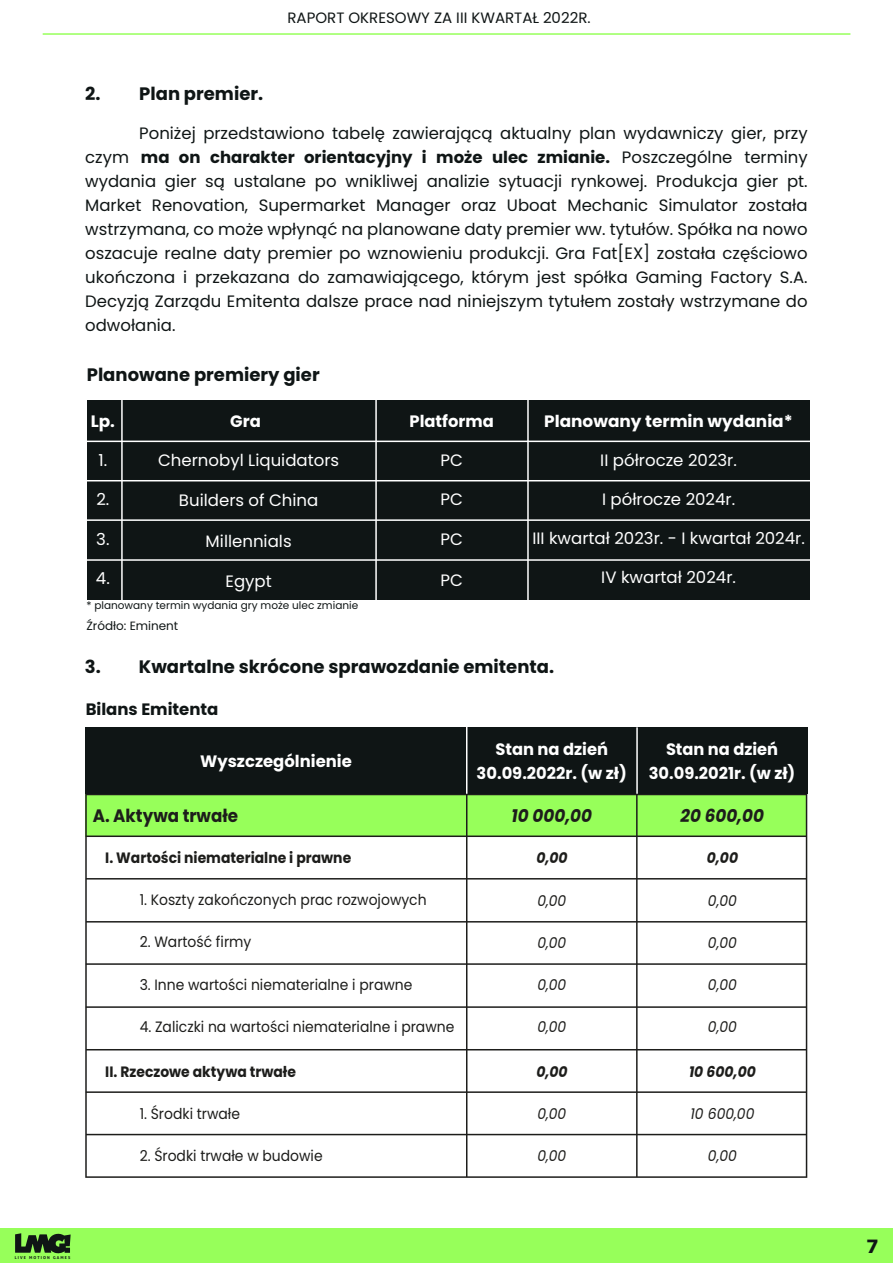
<style>
.page{position:relative;width:893px;height:1263px;background:#fff}
.page>*{position:absolute;margin:0;border:0;box-sizing:border-box;transform-origin:0 0}
.t1{font:700 18.3px "Poppins";color:#0f1515;scale:1.14 1}
.t2{font:700 18px "Poppins";color:#0f1515}
.t3{font:italic 700 18px "Poppins";color:#1d1d1b;scale:.93 1}
.t4{font:700 18px "Poppins";color:#1d1d1b;scale:.93 1}
.t5{font:16.5px/24px "Poppins";color:#0f1515;text-align:justify}
.t6{font:16.5px "Poppins";color:#fff}
.t7{font:700 16.5px/24px "Poppins";color:#fff;text-align:center}
.t8{font:700 16.5px "Poppins";color:#0f1515}
.t9{font:15px "Poppins";color:#1d1d1b;scale:.93 1}
.t10{font:700 15px "Poppins";color:#1d1d1b;scale:.93 1}
.t11{font:italic 15px "Poppins";color:#1d1d1b;scale:.93 1}
.t12{font:15px "Poppins";color:#0f1515}
.t13{font:italic 700 15px "Poppins";color:#1d1d1b;scale:.93 1}
.t14{font:12px "Poppins";color:#0f1515}
.t15{font:10.5px "Poppins";color:#0f1515}
.t16{font:700 4.05px "Aller";letter-spacing:.28em;color:#0f1515}
.s1{font-weight:700}
</style>
<div class="page">
<div style="left:0;top:1229px;width:893px;height:34px;background:#97ff5a"></div>
<svg style="left:15px;top:1233px;width:56px;height:20px"></svg>
<hr style="left:43px;top:33px;width:807px;height:2px;background:#97ff5a">
<svg style="left:85px;top:794px;width:722px;height:384px"></svg>
<hr style="left:466px;top:794px;width:1px;height:383px;background:#1d1d1b">
<hr style="left:636px;top:794px;width:2px;height:383px;background:#1d1d1b">
<hr style="left:86px;top:835px;width:721px;height:2px;background:#1d1d1b">
<hr style="left:86px;top:878px;width:721px;height:1px;background:#1d1d1b">
<hr style="left:86px;top:921px;width:721px;height:1px;background:#1d1d1b">
<hr style="left:86px;top:963px;width:721px;height:2px;background:#1d1d1b">
<hr style="left:86px;top:1006px;width:721px;height:2px;background:#1d1d1b">
<hr style="left:86px;top:1049px;width:721px;height:1px;background:#1d1d1b">
<hr style="left:86px;top:1091px;width:721px;height:2px;background:#1d1d1b">
<hr style="left:86px;top:1134px;width:721px;height:1px;background:#1d1d1b">
<div style="left:87px;top:401px;width:722px;height:199px;background:#0f1515"></div>
<hr style="left:82px;top:441px;width:733px;height:1px;background:#fff">
<hr style="left:81px;top:480px;width:733px;height:1px;background:#fff">
<hr style="left:83px;top:519px;width:730px;height:2px;background:#fff">
<hr style="left:121px;top:400px;width:2px;height:201px;background:#fff">
<hr style="left:527px;top:398px;width:2px;height:204px;background:#fff">
<hr style="left:375px;top:394px;width:2px;height:207px;background:#fff">
<hr style="left:82px;top:559px;width:733px;height:2px;background:#fff">
<div style="left:85px;top:727px;width:723px;height:67px;background:#0f1515"></div>
<hr style="left:636px;top:727px;width:2px;height:67px;background:#fff">
<hr style="left:466px;top:722px;width:1px;height:72px;background:#fff">
<p class="t12" style="left:288px;top:9px;width:305px">RAPORT OKRESOWY ZA III KWARTAŁ 2022R.</p>
<p class="t2" style="left:85px;top:83px;width:179px">2. Plan premier.</p>
<p class="t5" style="left:85px;top:121px;width:724px;text-indent:54px">Poniżej przedstawiono tabelę zawierającą aktualny plan wydawniczy gier, przy czym <span class="s1">ma on charakter orientacyjny i może ulec zmianie.</span> Poszczególne terminy wydania gier są ustalane po wnikliwej analizie sytuacji rynkowej. Produkcja gier pt.<br>Market Renovation, Supermarket Manager oraz Uboat Mechanic Simulator została wstrzymana, co może wpłynąć na planowane daty premier ww. tytułów. Spółka na nowo oszacuje realne daty premier po wznowieniu produkcji. Gra Fat[EX] została częściowo ukończona i przekazana do zamawiającego, którym jest spółka Gaming Factory S.A.<br>Decyzją Zarządu Emitenta dalsze prace nad niniejszym tytułem zostały wstrzymane do odwołania.</p>
<p class="t2" style="left:87px;top:365px;width:234px">Planowane premiery gier</p>
<p class="t7" style="left:91px;top:409px;width:26px">Lp.</p>
<p class="t7" style="left:230px;top:409px;width:32px">Gra</p>
<p class="t7" style="left:410px;top:409px;width:86px">Platforma</p>
<p class="t7" style="left:544px;top:409px;width:250px">Planowany termin wydania*</p>
<p class="t6" style="left:158px;top:450px;width:183px">Chernobyl Liquidators</p>
<p class="t6" style="left:179px;top:491px;width:141px">Builders of China</p>
<p class="t6" style="left:206px;top:531px;width:88px">Millennials</p>
<p class="t6" style="left:225px;top:572px;width:48px">Egypt</p>
<p class="t6" style="left:600px;top:450px;width:138px">II półrocze 2023r.</p>
<p class="t6" style="left:602px;top:489px;width:135px">I półrocze 2024r.</p>
<p class="t6" style="left:532px;top:528px;width:274px">III kwartał 2023r. - I kwartał 2024r.</p>
<p class="t6" style="left:601px;top:567px;width:136px">IV kwartał 2024r.</p>
<p class="t6" style="left:99px;top:450px;width:10px">1.</p>
<p class="t6" style="left:96px;top:489px;width:15px">2.</p>
<p class="t6" style="left:96px;top:530px;width:15px">3.</p>
<p class="t6" style="left:96px;top:569px;width:15px">4.</p>
<p class="t6" style="left:440px;top:450px;width:24px">PC</p>
<p class="t6" style="left:440px;top:489px;width:24px">PC</p>
<p class="t6" style="left:440px;top:530px;width:24px">PC</p>
<p class="t6" style="left:440px;top:570px;width:24px">PC</p>
<p class="t15" style="left:86px;top:599px;width:273px">* planowany termin wydania gry może ulec zmianie</p>
<p class="t14" style="left:86px;top:619px;width:93px">Źródło: Eminent</p>
<p class="t2" style="left:85px;top:656px;width:471px">3. Kwartalne skrócone sprawozdanie emitenta.</p>
<p class="t8" style="left:86px;top:699px;width:134px">Bilans Emitenta</p>
<p class="t7" style="left:200px;top:749px;width:153px">Wyszczególnienie</p>
<p class="t7" style="left:477px;top:737px;width:152px">Stan na dzień<br>30.09.2022r. (w zł)</p>
<p class="t7" style="left:649px;top:737px;width:148px">Stan na dzień<br>30.09.2021r. (w zł)</p>
<p class="t4" style="left:93px;top:805px;width:158px">A. Aktywa trwałe</p>
<p class="t3" style="left:512px;top:805px;width:88px">10 000,00</p>
<p class="t3" style="left:680px;top:805px;width:91px">20 600,00</p>
<p class="t10" style="left:105px;top:849px;width:266px">I. Wartości niematerialne i prawne</p>
<p class="t13" style="left:536px;top:849px;width:35px">0,00</p>
<p class="t13" style="left:707px;top:849px;width:35px">0,00</p>
<p class="t9" style="left:140px;top:891px;width:310px">1. Koszty zakończonych prac rozwojowych</p>
<p class="t9" style="left:140px;top:933px;width:122px">2. Wartość firmy</p>
<p class="t9" style="left:140px;top:976px;width:295px">3. Inne wartości niematerialne i prawne</p>
<p class="t9" style="left:140px;top:1018px;width:340px">4. Zaliczki na wartości niematerialne i prawne</p>
<p class="t11" style="left:537px;top:892px;width:33px">0,00</p>
<p class="t11" style="left:537px;top:934px;width:33px">0,00</p>
<p class="t11" style="left:537px;top:976px;width:33px">0,00</p>
<p class="t11" style="left:537px;top:1018px;width:33px">0,00</p>
<p class="t11" style="left:708px;top:892px;width:33px">0,00</p>
<p class="t11" style="left:708px;top:934px;width:33px">0,00</p>
<p class="t11" style="left:708px;top:976px;width:33px">0,00</p>
<p class="t11" style="left:708px;top:1018px;width:33px">0,00</p>
<p class="t10" style="left:105px;top:1062px;width:207px">II. Rzeczowe aktywa trwałe</p>
<p class="t13" style="left:536px;top:1062px;width:35px">0,00</p>
<p class="t13" style="left:689px;top:1062px;width:73px">10 600,00</p>
<p class="t9" style="left:140px;top:1105px;width:109px">1. Środki trwałe</p>
<p class="t9" style="left:140px;top:1147px;width:198px">2. Środki trwałe w budowie</p>
<p class="t11" style="left:690px;top:1105px;width:70px">10 600,00</p>
<p class="t11" style="left:708px;top:1147px;width:33px">0,00</p>
<p class="t11" style="left:537px;top:1105px;width:33px">0,00</p>
<p class="t11" style="left:537px;top:1147px;width:33px">0,00</p>
<p class="t16" style="left:15px;top:1255px;width:57px">LIVE MOTION GAMES</p>
<p class="t1" style="left:867px;top:1236px;width:11px">7</p>
</div>
